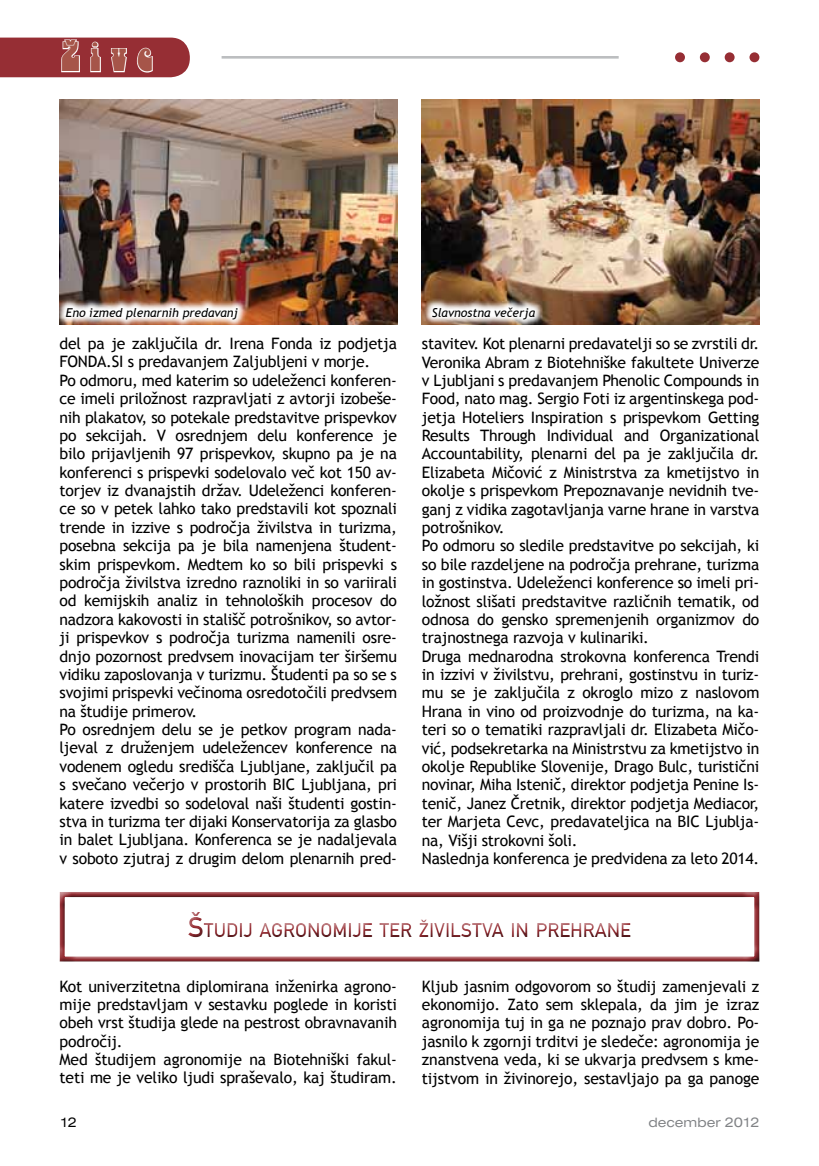
<style>
.page{position:relative;width:819px;height:1166px;background:#fff}
.page>*{position:absolute;margin:0;border:0;box-sizing:border-box;transform-origin:0 0}
.t1{font:43.75px "Bottleneck PEE";color:#a65549}
.t2{font:19.6px "DIN Mittelschrift LTCE";color:#962e34}
.t3{font:15.75px/18.4px "Trebuchet MS";letter-spacing:-.015em;color:#000}
.t4{font:14px "Nimbus San DEE Regu Exte";color:#808285}
.t5{font:14px "Nimbus San DEE Regu Exte";color:#000}
.t6{font:italic 12.25px "Trebuchet MS";color:#000}
.s1{font-size:28px}
</style>
<div class="page">
<div style="left:675px;top:52px;width:10px;height:10px;background:#962e34;border-radius:50%"></div>
<div style="left:699px;top:52px;width:10px;height:10px;background:#962e34;border-radius:50%"></div>
<div style="left:724px;top:52px;width:10px;height:10px;background:#962e34;border-radius:50%"></div>
<div style="left:749px;top:52px;width:10px;height:10px;background:#962e34;border-radius:50%"></div>
<hr style="left:221px;top:56px;width:397px;height:3px;background:#bcbec0">
<svg style="left:0;top:38px;width:190px;height:39px;background:#a1454a"></svg>
<img style="left:60px;top:99px;width:337px;height:225px">
<img style="left:422px;top:99px;width:337px;height:225px">
<img style="left:59px;top:296px;width:187px;height:29px">
<svg style="left:421px;top:296px;width:121px;height:29px"></svg>
<div style="left:58px;top:892px;width:702px;height:70px;background:#000;opacity:.75"></div>
<h1 class="t1" style="left:61px;top:35px;width:92px">Živc</h1>
<p class="t6" style="left:66px;top:305px;width:174px">Eno izmed plenarnih predavanj</p>
<p class="t6" style="left:432px;top:305px;width:105px">Slavnostna večerja</p>
<p class="t3" style="left:60px;top:334px;width:339px">del pa je zaključila dr. Irena Fonda iz podjetja FONDA.SI s predavanjem Zaljubljeni v morje.<br>Po odmoru, med katerim so udeleženci konferen&shy;ce imeli priložnost razpravljati z avtorji izobeše&shy;nih plakatov, so potekale predstavitve prispevkov po sekcijah. V osrednjem delu konference je bilo prijavljenih 97 prispevkov, skupno pa je na konferenci s prispevki sodelovalo več kot 150 av&shy;torjev iz dvanajstih držav. Udeleženci konferen&shy;ce so v petek lahko tako predstavili kot spoznali trende in izzive s področja živilstva in turizma, posebna sekcija pa je bila namenjena študent&shy;skim prispevkom. Medtem ko so bili prispevki s področja živilstva izredno raznoliki in so variirali od kemijskih analiz in tehnoloških procesov do nadzora kakovosti in stališč potrošnikov, so avtor&shy;ji prispevkov s področja turizma namenili osre&shy;dnjo pozornost predvsem inovacijam ter širšemu vidiku zaposlovanja v turizmu. Študenti pa so se s svojimi prispevki večinoma osredotočili predvsem na študije primerov.<br>Po osrednjem delu se je petkov program nada&shy;ljeval z druženjem udeležencev konference na vodenem ogledu središča Ljubljane, zaključil pa s svečano večerjo v prostorih BIC Ljubljana, pri katere izvedbi so sodeloval naši študenti gostin&shy;stva in turizma ter dijaki Konservatorija za glasbo in balet Ljubljana. Konferenca se je nadaljevala v soboto zjutraj z drugim delom plenarnih pred-</p>
<p class="t3" style="left:422px;top:335px;width:339px">stavitev. Kot plenarni predavatelji so se zvrstili dr.<br>Veronika Abram z Biotehniške fakultete Univerze v Ljubljani s predavanjem Phenolic Compounds in Food, nato mag. Sergio Foti iz argentinskega pod&shy;jetja Hoteliers Inspiration s prispevkom Getting Results Through Individual and Organizational Accountability, plenarni del pa je zaključila dr.<br>Elizabeta Mičović z Ministrstva za kmetijstvo in okolje s prispevkom Prepoznavanje nevidnih tve&shy;ganj z vidika zagotavljanja varne hrane in varstva potrošnikov.<br>Po odmoru so sledile predstavitve po sekcijah, ki so bile razdeljene na področja prehrane, turizma in gostinstva. Udeleženci konference so imeli pri&shy;ložnost slišati predstavitve različnih tematik, od odnosa do gensko spremenjenih organizmov do trajnostnega razvoja v kulinariki.<br>Druga mednarodna strokovna konferenca Trendi in izzivi v živilstvu, prehrani, gostinstvu in turiz&shy;mu se je zaključila z okroglo mizo z naslovom Hrana in vino od proizvodnje do turizma, na ka&shy;teri so o tematiki razpravljali dr. Elizabeta Mičo&shy;vić, podsekretarka na Ministrstvu za kmetijstvo in okolje Republike Slovenije, Drago Bulc, turistični novinar, Miha Istenič, direktor podjetja Penine Is&shy;tenič, Janez Čretnik, direktor podjetja Mediacor, ter Marjeta Cevc, predavateljica na BIC Ljublja&shy;na, Višji strokovni šoli.<br>Naslednja konferenca je predvidena za leto 2014.</p>
<p class="t2" style="left:188px;top:919px;width:445px"><span class="s1">Š</span>TUDIJ AGRONOMIJE TER ŽIVILSTVA IN PREHRANE</p>
<p class="t3" style="left:60px;top:977px;width:339px">Kot univerzitetna diplomirana inženirka agrono&shy;mije predstavljam v sestavku poglede in koristi obeh vrst študija glede na pestrost obravnavanih področij.<br>Med študijem agronomije na Biotehniški fakul&shy;teti me je veliko ljudi spraševalo, kaj študiram.</p>
<p class="t3" style="left:422px;top:977px;width:339px;text-align:justify">Kljub jasnim odgovorom so študij zamenjevali z ekonomijo. Zato sem sklepala, da jim je izraz agronomija tuj in ga ne poznajo prav dobro. Po&shy;jasnilo k zgornji trditvi je sledeče: agronomija je znanstvena veda, ki se ukvarja predvsem s kme&shy;tijstvom in živinorejo, sestavljajo pa ga panoge</p>
<p class="t5" style="left:60px;top:1114px;width:19px">12</p>
<p class="t4" style="left:648px;top:1114px;width:112px">december 2012</p>
</div>
